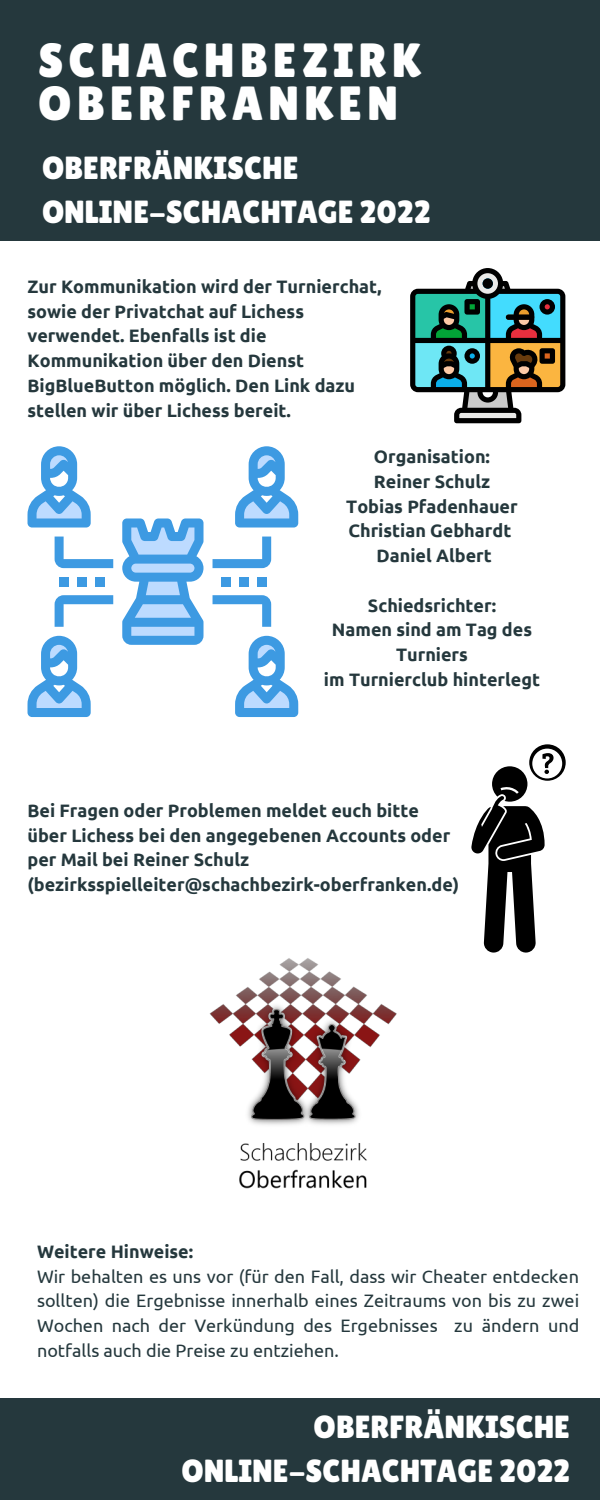
<style>
.page{position:relative;width:600px;height:1500px;background:#25383d}
.page>*{position:absolute;margin:0;border:0;box-sizing:border-box;transform-origin:0 0}
.t1{font:48px/42.8px "Lilita One";letter-spacing:.1em;color:#fff}
.t2{font:32px "Lilita One";color:#fff}
.t3{font:700 18px/24.8px "Ubuntu";color:#25383d}
.t4{font:18px/24.8px "Ubuntu";color:#25383d;text-align:justify}
</style>
<div class="page">
<div style="left:0;top:241px;width:600px;height:1156px;background:#fff"></div>
<svg style="left:410px;top:268px;width:155px;height:155px"></svg>
<div style="left:483px;top:278px;width:10px;height:11px;background:#000;border-radius:50%"></div>
<svg style="left:28px;top:636px;width:63px;height:81px"></svg>
<svg style="left:235px;top:636px;width:63px;height:81px"></svg>
<svg style="left:28px;top:446px;width:63px;height:82px"></svg>
<svg style="left:235px;top:446px;width:63px;height:82px"></svg>
<svg style="left:213px;top:537px;width:58px;height:31px"></svg>
<svg style="left:213px;top:595px;width:58px;height:32px"></svg>
<div style="left:258px;top:577px;width:9px;height:9px;background:#3d9ae2"></div>
<div style="left:240px;top:577px;width:9px;height:9px;background:#3d9ae2"></div>
<div style="left:222px;top:577px;width:9px;height:9px;background:#3d9ae2"></div>
<svg style="left:55px;top:537px;width:58px;height:31px"></svg>
<svg style="left:55px;top:595px;width:58px;height:32px"></svg>
<div style="left:59px;top:577px;width:9px;height:9px;background:#3d9ae2"></div>
<div style="left:77px;top:577px;width:9px;height:9px;background:#3d9ae2"></div>
<div style="left:95px;top:577px;width:9px;height:9px;background:#3d9ae2"></div>
<svg style="left:122px;top:518px;width:82px;height:127px;background:#7fbcef"></svg>
<svg style="left:471px;top:744px;width:95px;height:189px"></svg>
<img style="left:209px;top:933px;width:327px;height:256px">
<p class="t1" style="left:38px;top:39px;width:385px">SCHACHBEZIRK<br>OBERFRANKEN</p>
<p class="t2" style="left:42px;top:149px;width:258px">OBERFRÄNKISCHE</p>
<p class="t2" style="left:42px;top:194px;width:390px">ONLINE-SCHACHTAGE 2022</p>
<p class="t3" style="left:28px;top:274px;width:356px">Zur Kommunikation wird der Turnierchat, sowie der Privatchat auf Lichess verwendet. Ebenfalls ist die Kommunikation über den Dienst BigBlueButton möglich. Den Link dazu stellen wir über Lichess bereit.</p>
<p class="t3" style="left:374px;top:444px;width:118px">Organisation:</p>
<p class="t3" style="left:374px;top:469px;width:118px">Reiner Schulz</p>
<p class="t3" style="left:346px;top:494px;width:173px">Tobias Pfadenhauer</p>
<p class="t3" style="left:348px;top:518px;width:164px">Christian Gebhardt</p>
<p class="t3" style="left:377px;top:543px;width:117px">Daniel Albert</p>
<p class="t3" style="left:368px;top:593px;width:130px">Schiedsrichter:</p>
<p class="t3" style="left:332px;top:617px;width:202px;text-align:center">Namen sind am Tag des<br>Turniers</p>
<p class="t3" style="left:324px;top:667px;width:218px">im Turnierclub hinterlegt</p>
<p class="t3" style="left:28px;top:798px;width:433px">Bei Fragen oder Problemen meldet euch bitte über Lichess bei den angegebenen Accounts oder per Mail bei Reiner Schulz (bezirksspielleiter@schachbezirk-oberfranken.de)</p>
<p class="t3" style="left:37px;top:1239px;width:158px">Weitere Hinweise:</p>
<p class="t4" style="left:37px;top:1264px;width:544px">Wir behalten es uns vor (für den Fall, dass wir Cheater entdecken sollten) die Ergebnisse innerhalb eines Zeitraums von bis zu zwei Wochen nach der Verkündung des Ergebnisses zu ändern und notfalls auch die Preise zu entziehen.</p>
<p class="t2" style="left:314px;top:1408px;width:258px">OBERFRÄNKISCHE</p>
<p class="t2" style="left:182px;top:1452px;width:390px">ONLINE-SCHACHTAGE 2022</p>
</div>
